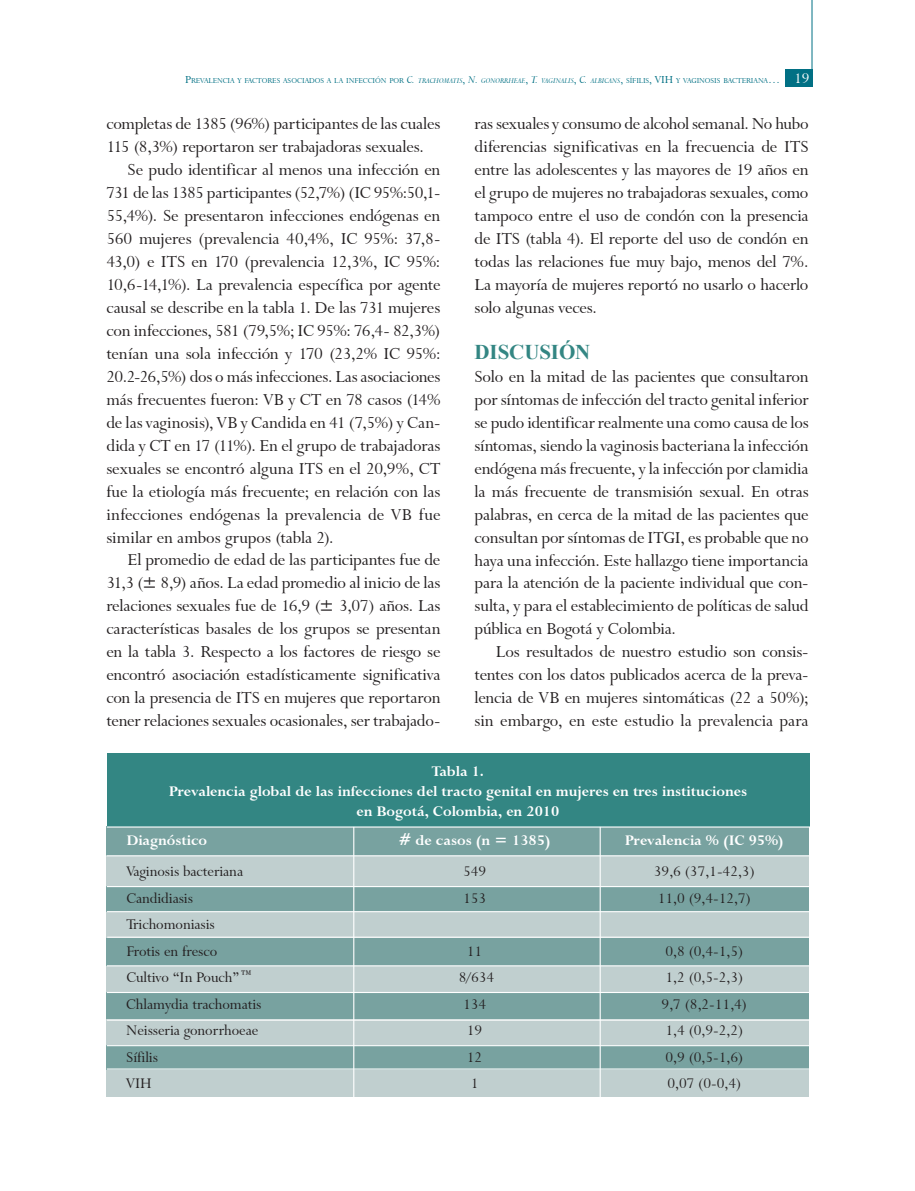
<style>
.page{position:relative;width:915px;height:1191px;background:#fff}
.page>*{position:absolute;margin:0;border:0;box-sizing:border-box;transform-origin:0 0}
.t1{font:700 21px "Times New Roman";letter-spacing:-.005em;color:#338683}
.t2{font:18.75px/23px "Lapidary 333 BT";letter-spacing:-.005em;color:#231f20;text-align:justify}
.t3{font:16.5px/26.5px "Lapidary 333 BT";color:#231f20}
.t4{font:700 16.5px/19.8px "Lapidary 333 BT";color:#fff;text-align:center}
.t5{font:8.4px "Lapidary 333 BT";color:#017084}
.s1{font-size:12px}
.s2{font-style:italic;font-size:12px}
.s3{font-style:italic}
.s4{font-size:16.5px;color:#fff}
</style>
<div class="page">
<div style="left:784px;top:70px;width:28px;height:17px;background:#017084"></div>
<hr style="left:811px;top:0;width:1px;height:87px;background:#017084">
<div style="left:107px;top:1069px;width:701px;height:28px;background:#c0cfcf"></div>
<div style="left:107px;top:856px;width:701px;height:30px;background:#c0cfcf"></div>
<div style="left:107px;top:826px;width:701px;height:30px;background:#78a2a0"></div>
<div style="left:107px;top:753px;width:701px;height:74px;background:#338683"></div>
<div style="left:107px;top:886px;width:701px;height:26px;background:#78a2a0"></div>
<div style="left:107px;top:912px;width:701px;height:26px;background:#c0cfcf"></div>
<div style="left:107px;top:938px;width:701px;height:28px;background:#78a2a0"></div>
<div style="left:107px;top:966px;width:701px;height:26px;background:#c0cfcf"></div>
<div style="left:107px;top:992px;width:701px;height:27px;background:#78a2a0"></div>
<div style="left:107px;top:1019px;width:701px;height:26px;background:#c0cfcf"></div>
<div style="left:107px;top:1045px;width:701px;height:24px;background:#78a2a0"></div>
<hr style="left:106px;top:855px;width:704px;height:1px;background:#fff">
<hr style="left:107px;top:886px;width:703px;height:1px;background:#fff">
<hr style="left:107px;top:911px;width:703px;height:1px;background:#fff">
<hr style="left:107px;top:936px;width:703px;height:1px;background:#fff">
<hr style="left:107px;top:965px;width:703px;height:1px;background:#fff">
<hr style="left:107px;top:992px;width:703px;height:1px;background:#fff">
<hr style="left:107px;top:1019px;width:703px;height:1px;background:#fff">
<hr style="left:107px;top:1045px;width:703px;height:1px;background:#fff">
<hr style="left:107px;top:1068px;width:703px;height:1px;background:#fff">
<hr style="left:353px;top:827px;width:1px;height:270px;background:#fff">
<hr style="left:599px;top:827px;width:1px;height:270px;background:#fff">
<hr style="left:107px;top:826px;width:703px;height:1px;background:#fff">
<p class="t5" style="left:185px;top:76px;width:625px"><span class="s1">P</span>REVALENCIA Y FACTORES ASOCIADOS A LA INFECCIÓN POR <span class="s2">C.</span> <span class="s3">trachomatis</span><span class="s1">,</span> <span class="s2">N.</span> <span class="s3">gonorrheae</span><span class="s1">,</span> <span class="s2">T.</span> <span class="s3">vaginalis</span><span class="s1">,</span> <span class="s2">C.</span> <span class="s3">albicans</span><span class="s1">,</span> SÍFILIS<span class="s1">, VIH</span> Y VAGINOSIS BACTERIANA<span class="s1">…</span> <span class="s4">19</span></p>
<p class="t2" style="left:106px;top:112px;width:335px">completas de 1385 (96%) participantes de las cuales</p>
<p class="t2" style="left:106px;top:135px;width:319px">115 (8,3%) reportaron ser trabajadoras sexuales.</p>
<p class="t2" style="left:128px;top:158px;width:314px">Se pudo identificar al menos una infección en</p>
<p class="t2" style="left:106px;top:181px;width:335px">731 de las 1385 participantes (52,7%) (IC 95%:50,1-</p>
<p class="t2" style="left:106px;top:204px;width:335px">55,4%). Se presentaron infecciones endógenas en</p>
<p class="t2" style="left:106px;top:227px;width:335px">560 mujeres (prevalencia 40,4%, IC 95%: 37,8-</p>
<p class="t2" style="left:106px;top:250px;width:335px">43,0) e ITS en 170 (prevalencia 12,3%, IC 95%:</p>
<p class="t2" style="left:106px;top:273px;width:335px">10,6-14,1%). La prevalencia específica por agente</p>
<p class="t2" style="left:106px;top:296px;width:335px">causal se describe en la tabla 1. De las 731 mujeres</p>
<p class="t2" style="left:106px;top:319px;width:335px">con infecciones, 581 (79,5%; IC 95%: 76,4- 82,3%)</p>
<p class="t2" style="left:106px;top:342px;width:335px">tenían una sola infección y 170 (23,2% IC 95%:</p>
<p class="t2" style="left:106px;top:365px;width:335px">20.2-26,5%) dos o más infecciones. Las asociaciones</p>
<p class="t2" style="left:106px;top:388px;width:335px">más frecuentes fueron: VB y CT en 78 casos (14%</p>
<p class="t2" style="left:106px;top:411px;width:335px">de las vaginosis), VB y Candida en 41 (7,5%) y Can-</p>
<p class="t2" style="left:106px;top:434px;width:335px">dida y CT en 17 (11%). En el grupo de trabajadoras</p>
<p class="t2" style="left:106px;top:457px;width:335px">sexuales se encontró alguna ITS en el 20,9%, CT</p>
<p class="t2" style="left:106px;top:480px;width:335px">fue la etiología más frecuente; en relación con las</p>
<p class="t2" style="left:106px;top:503px;width:335px">infecciones endógenas la prevalencia de VB fue</p>
<p class="t2" style="left:106px;top:526px;width:229px">similar en ambos grupos (tabla 2).</p>
<p class="t2" style="left:128px;top:549px;width:314px">El promedio de edad de las participantes fue de</p>
<p class="t2" style="left:106px;top:571px;width:335px">31,3 (± 8,9) años. La edad promedio al inicio de las</p>
<p class="t2" style="left:106px;top:594px;width:335px">relaciones sexuales fue de 16,9 (± 3,07) años. Las</p>
<p class="t2" style="left:106px;top:617px;width:335px">características basales de los grupos se presentan</p>
<p class="t2" style="left:106px;top:640px;width:335px">en la tabla 3. Respecto a los factores de riesgo se</p>
<p class="t2" style="left:106px;top:663px;width:335px">encontró asociación estadísticamente significativa</p>
<p class="t2" style="left:106px;top:686px;width:335px">con la presencia de ITS en mujeres que reportaron</p>
<p class="t2" style="left:106px;top:709px;width:335px">tener relaciones sexuales ocasionales, ser trabajado-</p>
<p class="t2" style="left:474px;top:112px;width:335px">ras sexuales y consumo de alcohol semanal. No hubo diferencias significativas en la frecuencia de ITS entre las adolescentes y las mayores de 19 años en el grupo de mujeres no trabajadoras sexuales, como tampoco entre el uso de condón con la presencia de ITS (tabla 4). El reporte del uso de condón en todas las relaciones fue muy bajo, menos del 7%.<br>La mayoría de mujeres reportó no usarlo o hacerlo solo algunas veces.</p>
<p class="t1" style="left:474px;top:337px;width:117px">DISCUSIÓN</p>
<p class="t2" style="left:474px;top:365px;width:335px">Solo en la mitad de las pacientes que consultaron por síntomas de infección del tracto genital inferior se pudo identificar realmente una como causa de los síntomas, siendo la vaginosis bacteriana la infección endógena más frecuente, y la infección por clamidia la más frecuente de transmisión sexual. En otras palabras, en cerca de la mitad de las pacientes que consultan por síntomas de ITGI, es probable que no haya una infección. Este hallazgo tiene importancia para la atención de la paciente individual que con&shy;sulta, y para el establecimiento de políticas de salud pública en Bogotá y Colombia.</p>
<p class="t2" style="left:474px;top:640px;width:335px;text-indent:21px">Los resultados de nuestro estudio son consis&shy;tentes con los datos publicados acerca de la preva&shy;lencia de VB en mujeres sintomáticas (22 a 50%); sin embargo, en este estudio la prevalencia para</p>
<p class="t4" style="left:169px;top:762px;width:579px">Tabla 1.<br>Prevalencia global de las infecciones del tracto genital en mujeres en tres instituciones en Bogotá, Colombia, en 2010</p>
<p class="t4" style="left:126px;top:831px;width:82px">Diagnóstico</p>
<p class="t4" style="left:398px;top:831px;width:153px"># de casos (n = 1385)</p>
<p class="t4" style="left:624px;top:831px;width:160px">Prevalencia % (IC 95%)</p>
<p class="t3" style="left:126px;top:858px;width:118px">Vaginosis bacteriana</p>
<p class="t3" style="left:463px;top:858px;width:25px">549</p>
<p class="t3" style="left:653px;top:858px;width:102px">39,6 (37,1-42,3)</p>
<p class="t3" style="left:126px;top:884px;width:68px">Candidiasis</p>
<p class="t3" style="left:463px;top:884px;width:25px">153</p>
<p class="t3" style="left:657px;top:884px;width:95px">11,0 (9,4-12,7)</p>
<p class="t3" style="left:126px;top:911px;width:92px">Trichomoniasis<br>Frotis en fresco</p>
<p class="t3" style="left:467px;top:937px;width:17px">11</p>
<p class="t3" style="left:665px;top:937px;width:79px">0,8 (0,4-1,5)</p>
<p class="t3" style="left:126px;top:964px;width:128px">Cultivo “In Pouch”™</p>
<p class="t3" style="left:458px;top:964px;width:37px">8/634</p>
<p class="t3" style="left:665px;top:964px;width:79px">1,2 (0,5-2,3)</p>
<p class="t3" style="left:126px;top:990px;width:136px">Chlamydia trachomatis</p>
<p class="t3" style="left:463px;top:990px;width:25px">134</p>
<p class="t3" style="left:661px;top:990px;width:87px">9,7 (8,2-11,4)</p>
<p class="t3" style="left:126px;top:1017px;width:133px">Neisseria gonorrhoeae</p>
<p class="t3" style="left:466px;top:1017px;width:17px">19</p>
<p class="t3" style="left:665px;top:1017px;width:79px">1,4 (0,9-2,2)</p>
<p class="t3" style="left:126px;top:1043px;width:33px">Sífilis</p>
<p class="t3" style="left:466px;top:1043px;width:17px">12</p>
<p class="t3" style="left:665px;top:1043px;width:79px">0,9 (0,5-1,6)</p>
<p class="t3" style="left:126px;top:1070px;width:27px">VIH</p>
<p class="t3" style="left:470px;top:1070px;width:9px">1</p>
<p class="t3" style="left:667px;top:1070px;width:75px">0,07 (0-0,4)</p>
</div>
